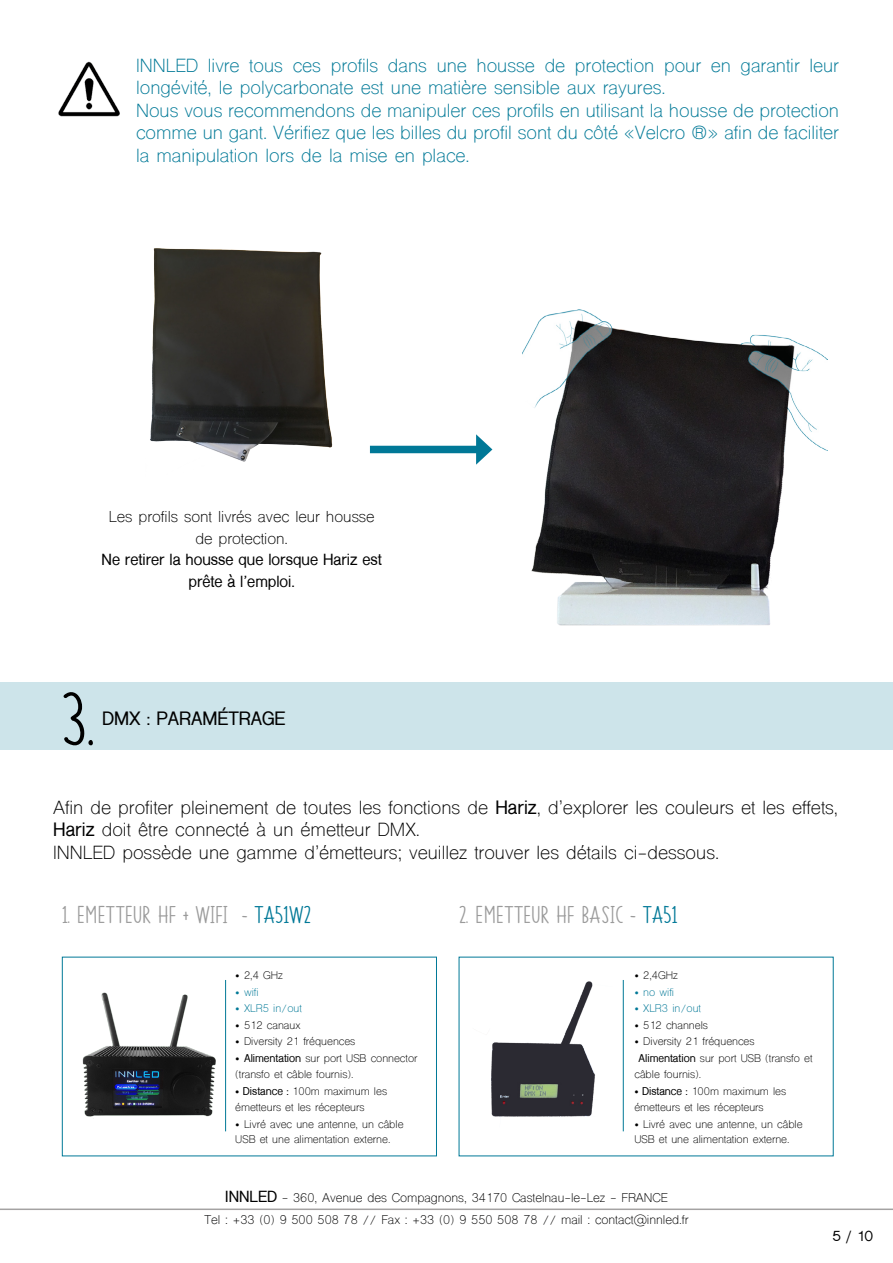
<style>
.page{position:relative;width:893px;height:1263px;background:#fff}
.page>*{position:absolute;margin:0;border:0;box-sizing:border-box;transform-origin:0 0}
.t1{font:75px "SS Vanilla Gelato";color:#000}
.t2{font:24px "SS Vanilla Gelato";color:#9a9a9a}
.t3{font:18px/22.5px "Shree Dev 0714";color:#007997}
.t4{font:18px/22.5px "Shree Dev 0714";color:#000}
.t5{font:700 18px "Shree Dev 0714";color:#000}
.t6{font:700 15px/21.6px "Shree Dev 0714";color:#000;text-align:center}
.t7{font:15px/21.6px "Shree Dev 0714";color:#000;text-align:center}
.t8{font:700 13.5px "Shree Dev 0714";color:#000}
.t9{font:12px/22.5px "Shree Dev 0714";color:#000;text-align:center}
.t10{font:10.5px/16.5px "Shree Dev 0714";color:#000}
.t11{font:10.5px "Shree Dev 0714";color:#007897}
.t12{font:10.5px "Shree Dev 0714";color:#007997}
.s1{font-weight:700}
.s2{color:#007897}
.s3{font-weight:700;font-size:15px}
</style>
<div class="page">
<img style="left:58px;top:61px;width:62px;height:56px">
<img style="left:150px;top:248px;width:183px;height:214px">
<img style="left:522px;top:309px;width:306px;height:317px">
<div style="left:370px;top:446px;width:112px;height:7px;background:#007897"></div>
<svg style="left:476px;top:434px;width:16px;height:31px"></svg>
<div style="left:0;top:682px;width:893px;height:68px;background:#cde4ea"></div>
<img style="left:82px;top:992px;width:134px;height:125px">
<img style="left:491px;top:981px;width:104px;height:136px">
<div style="left:62px;top:957px;width:375px;height:199px;border:1px solid #007997"></div>
<hr style="left:225px;top:980px;width:1px;height:151px;background:#007997">
<hr style="left:623px;top:980px;width:1px;height:151px;background:#007997">
<hr style="left:0;top:1208px;width:893px;height:2px;background:#a4a2a2">
<p class="t3" style="left:136px;top:56px;width:704px">INNLED livre tous ces profils dans une housse de protection pour en garantir leur longévité, le polycarbonate est une matière sensible aux rayures.<br>Nous vous recommendons de manipuler ces profils en utilisant la housse de protection comme un gant. Vérifiez que les billes du profil sont du côté «Velcro ®» afin de faciliter la manipulation lors de la mise en place.</p>
<h3 class="t7" style="left:109px;top:508px;width:267px">Les profils sont livrés avec leur housse de protection.</h3>
<h3 class="t6" style="left:102px;top:549px;width:282px">Ne retirer la housse que lorsque Hariz est prête à l’emploi.</h3>
<h1 class="t1" style="left:61px;top:673px;width:35px">3.</h1>
<h3 class="t5" style="left:102px;top:708px;width:185px">DMX : PARAMÉTRAGE</h3>
<h3 class="t4" style="left:53px;top:798px;width:786px">Afin de profiter pleinement de toutes les fonctions de <span class="s1">Hariz</span>, d’explorer les couleurs et les effets,<br><span class="s1">Hariz</span> doit être connecté à un émetteur DMX.<br>INNLED possède une gamme d’émetteurs; veuillez trouver les détails ci-dessous.</h3>
<h2 class="t2" style="left:62px;top:899px;width:250px">1. EMETTEUR HF + WIFI - <span class="s2">TA51W2</span></h2>
<h2 class="t2" style="left:459px;top:899px;width:220px">2. EMETTEUR HF BASIC - <span class="s2">TA51</span></h2>
<p class="t10" style="left:235px;top:968px;width:49px">• 2,4 GHz</p>
<p class="t12" style="left:235px;top:985px;width:25px">• wifi</p>
<p class="t12" style="left:235px;top:1002px;width:68px">• XLR5 in/out</p>
<p class="t10" style="left:235px;top:1018px;width:67px">• 512 canaux</p>
<p class="t10" style="left:235px;top:1034px;width:122px">• Diversity 21 fréquences</p>
<p class="t10" style="left:235px;top:1051px;width:184px">• <span class="s1">Alimentation</span> sur port USB connector (transfo et câble fournis).</p>
<p class="t10" style="left:235px;top:1084px;width:153px"><span class="s1">• Distance :</span> 100m maximum les émetteurs et les récepteurs</p>
<p class="t10" style="left:235px;top:1118px;width:170px;line-height:15px">• Livré avec une antenne, un câble<br>USB et une alimentation externe.</p>
<p class="t10" style="left:634px;top:968px;width:45px">• 2,4GHz</p>
<p class="t11" style="left:634px;top:985px;width:41px">• no wifi</p>
<p class="t11" style="left:634px;top:1002px;width:68px">• XLR3 in/out</p>
<p class="t10" style="left:634px;top:1018px;width:75px">• 512 channels</p>
<p class="t10" style="left:634px;top:1034px;width:122px">• Diversity 21 fréquences</p>
<p class="t10" style="left:639px;top:1051px;width:175px"><span class="s1">Alimentation</span> sur port USB (transfo et</p>
<p class="t10" style="left:634px;top:1067px;width:68px">câble fournis).</p>
<p class="t10" style="left:634px;top:1084px;width:153px"><span class="s1">• Distance :</span> 100m maximum les émetteurs et les récepteurs</p>
<p class="t10" style="left:634px;top:1118px;width:170px;line-height:15px">• Livré avec une antenne, un câble<br>USB et une alimentation externe.</p>
<p class="t9" style="left:204px;top:1188px;width:486px"><span class="s3">INNLED</span> - 360, Avenue des Compagnons, 34170 Castelnau-le-Lez - FRANCE<br>Tel : +33 (0) 9 500 508 78 // Fax : +33 (0) 9 550 508 78 // mail : contact@innled.fr</p>
<p class="t8" style="left:833px;top:1228px;width:41px">5 / 10</p>
</div>
